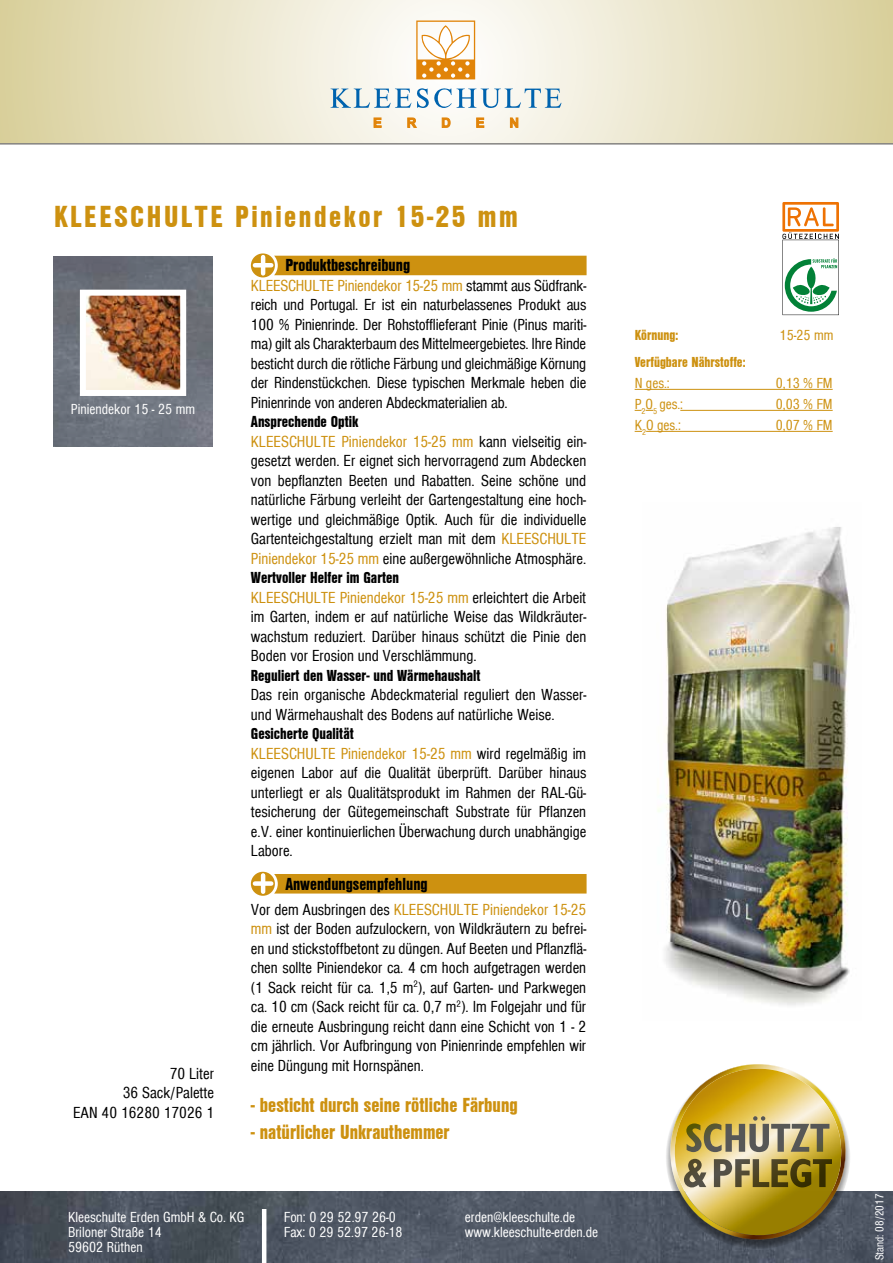
<style>
.page{position:relative;width:893px;height:1263px;background:#fff}
.page>*{position:absolute;margin:0;border:0;box-sizing:border-box;transform-origin:0 0}
.t1{font:31.5px "Nimbu San D Bla Con";letter-spacing:.08em;color:#cd9110}
.t2{font:21px "Nimbu San D Bla Con";color:#cd9110}
.t3{font:18px "Nimbu San D Bla Con";color:#000}
.t4{font:16.5px/19.5px "Nimbu San D Reg Con";color:#000;text-align:justify}
.t5{font:16.5px "Nimbu San D Bla Con";color:#000}
.t6{font:15px/15px "Nimbu San D Reg Con";color:#fff}
.t7{font:15px "Nimbu San D Reg Con";color:#cd9110}
.t8{font:15px "Nimbu San D Bla Con";color:#cd9110}
.t9{font:12px "Nimbu San D Reg Con";color:#fff}
.s1{color:#cd9110}
</style>
<div class="page">
<svg style="left:0;top:0;width:893px;height:145px;background:#e9e3c8"></svg>
<svg style="left:331px;top:88px;width:230px;height:20px"></svg>
<svg style="left:373px;top:117px;width:145px;height:11px"></svg>
<svg style="left:416px;top:21px;width:59px;height:58px"></svg>
<img style="left:0;top:1191px;width:893px;height:72px">
<img style="left:54px;top:256px;width:158px;height:190px">
<img style="left:87px;top:297px;width:92px;height:92px">
<div style="left:80px;top:290px;width:106px;height:106px;border:6px solid #fff"></div>
<hr style="left:635px;top:389px;width:198px;height:1px;background:#cd9110">
<svg style="left:635px;top:410px;width:18px;height:1px"></svg>
<hr style="left:680px;top:410px;width:153px;height:1px;background:#cd9110">
<hr style="left:646px;top:431px;width:187px;height:1px;background:#cd9110">
<div style="left:274px;top:256px;width:313px;height:19px;background:#cd9110"></div>
<svg style="left:251px;top:253px;width:24px;height:24px"></svg>
<hr style="left:261px;top:257px;width:4px;height:16px;background:#fff">
<hr style="left:255px;top:263px;width:16px;height:4px;background:#fff">
<div style="left:274px;top:874px;width:313px;height:19px;background:#cd9110"></div>
<svg style="left:251px;top:872px;width:24px;height:24px"></svg>
<hr style="left:261px;top:875px;width:4px;height:17px;background:#fff">
<div style="left:255px;top:881px;width:16px;height:5px;background:#fff"></div>
<img style="left:657px;top:527px;width:193px;height:479px">
<hr style="left:262px;top:1209px;width:4px;height:54px;background:#fff">
<img style="left:666px;top:1131px;width:184px;height:118px">
<img style="left:670px;top:1064px;width:176px;height:175px">
<img style="left:674px;top:1068px;width:167px;height:167px">
<svg style="left:684px;top:1159px;width:148px;height:28px;background:#908146"></svg>
<svg style="left:686px;top:1116px;width:143px;height:36px;background:#ae9f68"></svg>
<svg style="left:782px;top:202px;width:57px;height:113px"></svg>
<h1 class="t1" style="left:54px;top:199px;width:465px">KLEESCHULTE Piniendekor 15-25 mm</h1>
<p class="t6" style="left:71px;top:402px;width:126px">Piniendekor 15 - 25 mm</p>
<p class="t4" style="left:73px;top:1064px;width:143px;text-align:right">70 Liter<br>36 Sack/Palette<br>EAN 40 16280 17026 1</p>
<p class="t3" style="left:285px;top:255px;width:126px">Produktbeschreibung</p>
<p class="t4" style="left:251px;top:275px;width:337px"><span class="s1">KLEESCHULTE Piniendekor 15-25 mm</span> stammt aus Südfrank&shy;reich und Portugal. Er ist ein naturbelassenes Produkt aus 100 % Pinienrinde. Der Rohstofflieferant Pinie (Pinus mariti&shy;ma) gilt als Charakterbaum des Mittelmeergebietes. Ihre Rinde besticht durch die rötliche Färbung und gleichmäßige Körnung der Rindenstückchen. Diese typischen Merkmale heben die Pinienrinde von anderen Abdeckmaterialien ab.</p>
<p class="t5" style="left:251px;top:412px;width:109px">Ansprechende Optik</p>
<p class="t4" style="left:251px;top:431px;width:337px"><span class="s1">KLEESCHULTE Piniendekor 15-25 mm</span> kann vielseitig ein&shy;gesetzt werden. Er eignet sich hervorragend zum Abdecken von bepflanzten Beeten und Rabatten. Seine schöne und natürliche Färbung verleiht der Gartengestaltung eine hoch&shy;wertige und gleichmäßige Optik. Auch für die individuelle Gartenteichgestaltung erzielt man mit dem <span class="s1">KLEESCHULTE Piniendekor 15-25 mm</span> eine außergewöhnliche Atmosphäre.</p>
<p class="t5" style="left:251px;top:568px;width:150px">Wertvoller Helfer im Garten</p>
<p class="t4" style="left:251px;top:587px;width:337px"><span class="s1">KLEESCHULTE Piniendekor 15-25 mm</span> erleichtert die Arbeit im Garten, indem er auf natürliche Weise das Wildkräuter&shy;wachstum reduziert. Darüber hinaus schützt die Pinie den Boden vor Erosion und Verschlämmung.</p>
<p class="t5" style="left:251px;top:666px;width:231px">Reguliert den Wasser- und Wärmehaushalt</p>
<p class="t4" style="left:251px;top:685px;width:337px">Das rein organische Abdeckmaterial reguliert den Wasser&shy;und Wärmehaushalt des Bodens auf natürliche Weise.</p>
<p class="t5" style="left:251px;top:724px;width:104px">Gesicherte Qualität</p>
<p class="t4" style="left:251px;top:743px;width:337px"><span class="s1">KLEESCHULTE Piniendekor 15-25 mm</span> wird regelmäßig im eigenen Labor auf die Qualität überprüft. Darüber hinaus unterliegt er als Qualitätsprodukt im Rahmen der RAL-Gü&shy;tesicherung der Gütegemeinschaft Substrate für Pflanzen e.V. einer kontinuierlichen Überwachung durch unabhängige Labore.</p>
<p class="t3" style="left:285px;top:873px;width:144px">Anwendungsempfehlung</p>
<p class="t4" style="left:251px;top:899px;width:337px">Vor dem Ausbringen des <span class="s1">KLEESCHULTE Piniendekor 15-25 mm</span> ist der Boden aufzulockern, von Wildkräutern zu befrei&shy;en und stickstoffbetont zu düngen. Auf Beeten und Pflanzflä&shy;chen sollte Piniendekor ca. 4 cm hoch aufgetragen werden (1 Sack reicht für ca. 1,5 m<sup>2</sup>), auf Garten- und Parkwegen ca. 10 cm (Sack reicht für ca. 0,7 m<sup>2</sup>). Im Folgejahr und für die erneute Ausbringung reicht dann eine Schicht von 1 - 2 cm jährlich. Vor Aufbringung von Pinienrinde empfehlen wir eine Düngung mit Hornspänen.</p>
<p class="t2" style="left:251px;top:1093px;width:268px">- besticht durch seine rötliche Färbung</p>
<p class="t2" style="left:251px;top:1120px;width:200px">- natürlicher Unkrauthemmer</p>
<p class="t6" style="left:68px;top:1210px;width:178px">Kleeschulte Erden GmbH &amp; Co. KG<br>Briloner Straße 14<br>59602 Rüthen</p>
<p class="t6" style="left:465px;top:1210px;width:135px">erden@kleeschulte.de www.kleeschulte-erden.de</p>
<p class="t6" style="left:284px;top:1210px;width:120px">Fon: 0 29 52.97 26-0<br>Fax: 0 29 52.97 26-18</p>
<p class="t8" style="left:635px;top:326px;width:45px">Körnung:</p>
<p class="t7" style="left:780px;top:327px;width:55px">15-25 mm</p>
<p class="t8" style="left:635px;top:353px;width:112px">Verfügbare Nährstoffe:</p>
<p class="t7" style="left:635px;top:375px;width:37px">N ges.:</p>
<p class="t7" style="left:776px;top:375px;width:58px">0,13 % FM</p>
<p class="t7" style="left:635px;top:396px;width:50px">P<sub>2</sub>O<sub>5</sub> ges.:</p>
<p class="t7" style="left:776px;top:396px;width:58px">0,03 % FM</p>
<p class="t7" style="left:635px;top:417px;width:48px">K<sub>2</sub>O ges.:</p>
<p class="t7" style="left:776px;top:417px;width:58px">0,07 % FM</p>
<p class="t9" style="left:873px;top:1260px;width:68px;rotate:-90deg">Stand: 08/2017</p>
</div>
